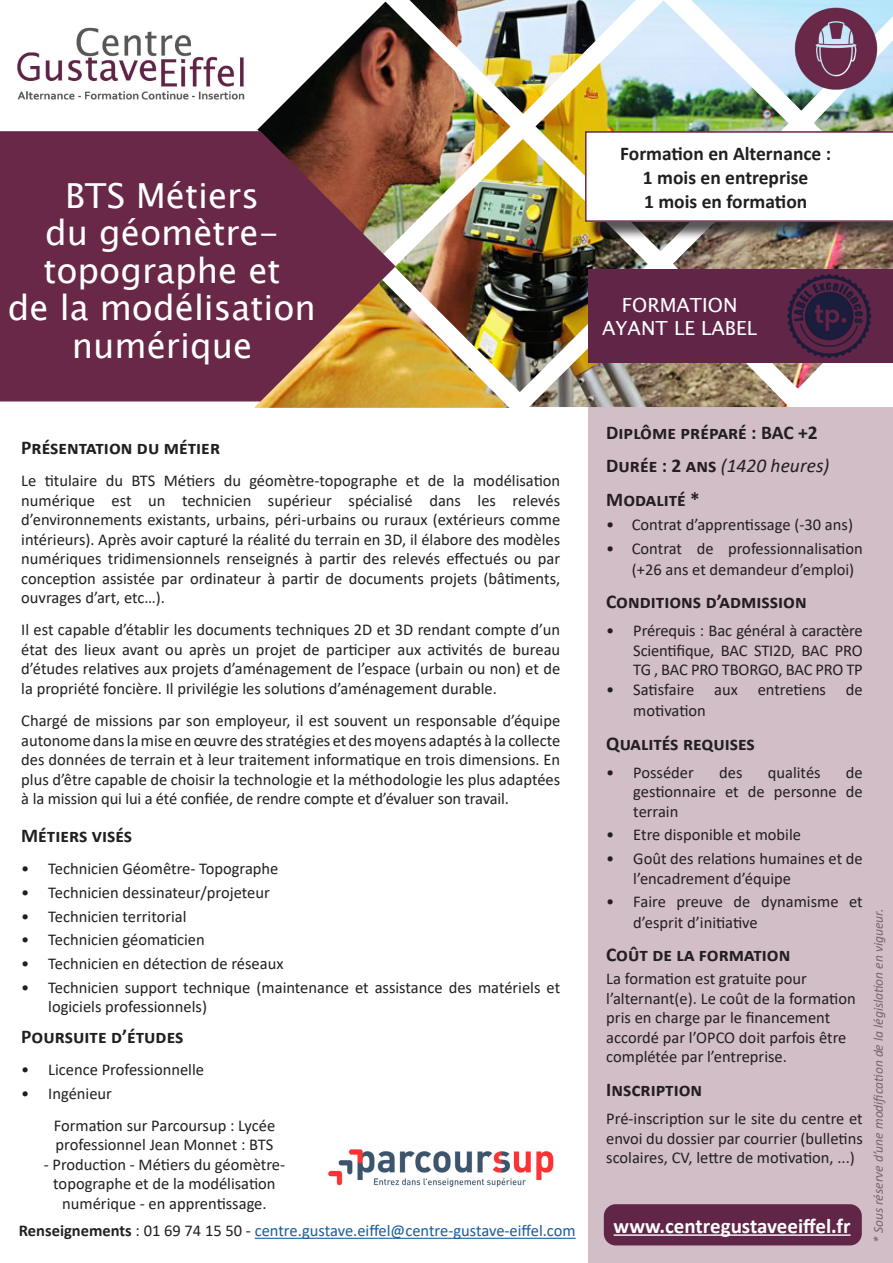
<style>
.page{position:relative;width:893px;height:1263px;background:#fff}
.page>*{position:absolute;margin:0;border:0;box-sizing:border-box;transform-origin:0 0}
.titre{font:34.5px/37.5px "Lucida Sans Unicode";color:#fff;text-align:center}
.texte{font:700 21px "Calibri";color:#fff}
.titre-2{font:700 19.5px "Calibri";color:#231f20}
.texte-2{font:700 19.5px "Calibri";color:#231f20}
.titre-3{font:italic 19.5px "Calibri";color:#231f20}
.titre-4{font:19.5px/22.5px "Lucida Sans Unicode";color:#fff;text-align:center}
.texte-3{font:16.5px/19.5px "Calibri";color:#231f20}
.t1{font:16.5px "Calibri";color:#175d9e}
.t2{font:italic 13.5px "Calibri";color:#231f20}
.s1{font-weight:700;color:#231f20}
.s2{color:#231f20}
.s3{font-weight:700;font-style:normal}
</style>
<div class="page">
<hr style="left:255px;top:1238px;width:321px;height:1px;background:#175d9e">
<div style="left:588px;top:408px;width:305px;height:855px;background:#d2bec7"></div>
<img style="left:254px;top:0;width:639px;height:408px">
<svg style="left:0;top:131px;width:396px;height:270px;background:#743645"></svg>
<img style="left:17px;top:10px;width:239px;height:104px">
<div style="left:587px;top:133px;width:306px;height:107px;background:#231f20;opacity:.75"></div>
<svg style="left:585px;top:131px;width:308px;height:91px"></svg>
<img style="left:781px;top:0;width:110px;height:102px">
<div style="left:604px;top:1204px;width:258px;height:41px;background:#612548;border-radius:12px"></div>
<hr style="left:614px;top:1234px;width:236px;height:2px;background:#fff">
<img style="left:328px;top:1149px;width:226px;height:38px">
<div style="left:588px;top:269px;width:305px;height:94px;background:#612548"></div>
<img style="left:787px;top:274px;width:85px;height:84px">
<p class="titre" style="left:45px;top:177px;width:235px">BTS Métiers du géomètre-</p>
<p class="titre" style="left:8px;top:252px;width:310px">topographe et<br>de la modélisation numérique</p>
<p class="titre-2" style="left:21px;top:434px;width:200px">Présentation du métier</p>
<p class="texte-3" style="left:21px;top:470px;width:540px;text-align:justify">Le titulaire du BTS Métiers du géomètre-topographe et de la modélisation numérique est un technicien supérieur spécialisé dans les relevés d’environnements existants, urbains, péri-urbains ou ruraux (extérieurs comme intérieurs). Après avoir capturé la réalité du terrain en 3D, il élabore des modèles numériques tridimensionnels renseignés à partir des relevés effectués ou par conception assistée par ordinateur à partir de documents projets (bâtiments, ouvrages d’art, etc…).</p>
<p class="texte-3" style="left:21px;top:620px;width:540px;text-align:justify">Il est capable d’établir les documents techniques 2D et 3D rendant compte d’un état des lieux avant ou après un projet de participer aux activités de bureau d’études relatives aux projets d’aménagement de l’espace (urbain ou non) et de la propriété foncière. Il privilégie les solutions d’aménagement durable.</p>
<p class="texte-3" style="left:21px;top:711px;width:540px;text-align:justify">Chargé de missions par son employeur, il est souvent un responsable d’équipe autonome dans la mise en œuvre des stratégies et des moyens adaptés à la collecte des données de terrain et à leur traitement informatique en trois dimensions. En plus d’être capable de choisir la technologie et la méthodologie les plus adaptées à la mission qui lui a été confiée, de rendre compte et d’évaluer son travail.</p>
<p class="titre-2" style="left:21px;top:821px;width:113px">Métiers visés</p>
<p class="texte-3" style="left:21px;top:858px;width:259px">• Technicien Géomêtre- Topographe</p>
<p class="texte-3" style="left:21px;top:882px;width:250px">• Technicien dessinateur/projeteur</p>
<p class="texte-3" style="left:21px;top:906px;width:167px">• Technicien territorial</p>
<p class="texte-3" style="left:21px;top:930px;width:185px">• Technicien géomaticien</p>
<p class="texte-3" style="left:21px;top:953px;width:264px">• Technicien en détection de réseaux</p>
<p class="texte-3" style="left:48px;top:977px;width:513px;text-indent:-27px">• Technicien support technique (maintenance et assistance des matériels et logiciels professionnels)</p>
<p class="titre-2" style="left:21px;top:1022px;width:164px">Poursuite d’études</p>
<p class="texte-3" style="left:21px;top:1059px;width:184px">• Licence Professionnelle</p>
<p class="texte-3" style="left:21px;top:1083px;width:92px">• Ingénieur</p>
<p class="texte-3" style="left:54px;top:1115px;width:223px">Formation sur Parcoursup : Lycée professionnel Jean Monnet : BTS</p>
<p class="texte-3" style="left:44px;top:1154px;width:243px;text-align:center">- Production - Métiers du géomètre&shy;topographe et de la modélisation numérique - en apprentissage.</p>
<p class="t1" style="left:19px;top:1219px;width:558px"><span class="s1">Renseignements</span> <span class="s2">: 01 69 74 15 50 -</span> centre.gustave.eiffel@centre-gustave-eiffel.com</p>
<p class="texte-2" style="left:620px;top:140px;width:213px">Formation en Alternance :</p>
<p class="texte-2" style="left:643px;top:164px;width:167px">1 mois en entreprise</p>
<p class="texte-2" style="left:644px;top:187px;width:165px">1 mois en formation</p>
<p class="titre-4" style="left:602px;top:294px;width:157px">FORMATION<br>AYANT LE LABEL</p>
<p class="titre-2" style="left:606px;top:418px;width:213px">Diplôme préparé : BAC +2</p>
<p class="titre-3" style="left:606px;top:452px;width:225px"><span class="s3">Durée : 2 ans</span> (1420 heures)</p>
<p class="titre-2" style="left:606px;top:486px;width:95px">Modalité *</p>
<p class="texte-3" style="left:606px;top:514px;width:248px">• Contrat d’apprentissage (-30 ans)</p>
<p class="texte-3" style="left:632px;top:537px;width:232px;line-height:21px;text-indent:-26px">• Contrat de professionnalisation (+26 ans et demandeur d’emploi)</p>
<p class="titre-2" style="left:606px;top:588px;width:202px">Conditions d’admission</p>
<p class="texte-3" style="left:633px;top:621px;width:231px;text-align:justify;text-indent:-27px">• Prérequis : Bac général à caractère Scientifique, BAC STI2D, BAC PRO TG , BAC PRO TBORGO, BAC PRO TP</p>
<p class="texte-3" style="left:633px;top:678px;width:231px;line-height:21px;text-indent:-27px">• Satisfaire aux entretiens de motivation</p>
<p class="titre-2" style="left:606px;top:729px;width:150px">Qualités requises</p>
<p class="texte-3" style="left:606px;top:762px;width:89px">• Posséder</p>
<p class="texte-3" style="left:719px;top:762px;width:25px">des</p>
<p class="texte-3" style="left:768px;top:762px;width:54px">qualités</p>
<p class="texte-3" style="left:633px;top:762px;width:231px;text-align:justify;text-indent:213px">de gestionnaire et de personne de terrain</p>
<p class="texte-3" style="left:606px;top:825px;width:196px">• Etre disponible et mobile</p>
<p class="texte-3" style="left:633px;top:848px;width:231px;text-indent:-27px">• Goût des relations humaines et de l’encadrement d’équipe</p>
<p class="texte-3" style="left:633px;top:891px;width:231px;line-height:21px;text-indent:-27px">• Faire preuve de dynamisme et d’esprit d’initiative</p>
<p class="texte-2" style="left:606px;top:940px;width:186px">Coût de la formation</p>
<p class="texte-3" style="left:606px;top:969px;width:251px">La formation est gratuite pour l’alternant(e). Le coût de la formation pris en charge par le financement accordé par l’OPCO doit parfois être complétée par l’entreprise.</p>
<p class="titre-2" style="left:606px;top:1076px;width:97px">Inscription</p>
<p class="texte-3" style="left:606px;top:1108px;width:258px;text-align:justify">Pré-inscription sur le site du centre et envoi du dossier par courrier (bulletins scolaires, CV, lettre de motivation, ...)</p>
<p class="texte" style="left:614px;top:1211px;width:238px">www.centregustaveeiffel.fr</p>
<p class="t2" style="left:869px;top:1243px;width:336px;rotate:-90deg">* Sous réserve d’une modification de la législation en vigueur.</p>
</div>
